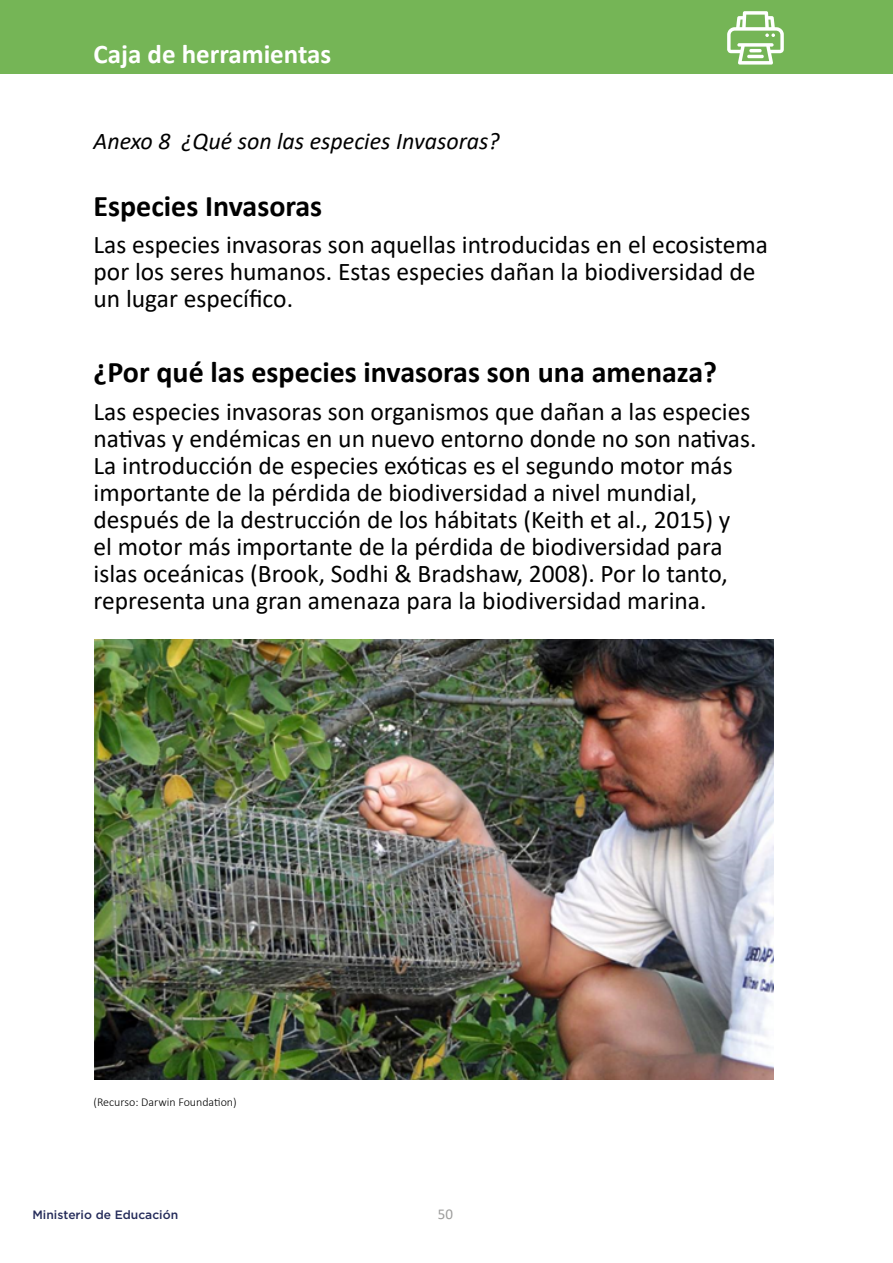
<style>
.page{position:relative;width:893px;height:1263px;background:#fff}
.page>*{position:absolute;margin:0;border:0;box-sizing:border-box;transform-origin:0 0}
.t1{font:700 30px "Calibri";color:#000}
.t2{font:700 27px "Calibri";color:#fff}
.t3{font:25.5px/27px "Calibri";color:#000}
.t4{font:italic 24px "Calibri";color:#000}
.t5{font:15px "Calibri";color:#9d9d9c}
.t6{font:500 12.15px "Gotham";color:#242b5a}
.t7{font:300 12px "Calibri";color:#000}
</style>
<div class="page">
<div style="left:0;top:0;width:893px;height:74px;background:#75b556"></div>
<svg style="left:727px;top:11px;width:57px;height:54px"></svg>
<img style="left:94px;top:639px;width:680px;height:440px">
<p class="t2" style="left:94px;top:35px;width:239px">Caja de herramientas</p>
<p class="t4" style="left:94px;top:125px;width:408px">Anexo 8 ¿Qué son las especies Invasoras?</p>
<p class="t1" style="left:94px;top:184px;width:230px">Especies Invasoras</p>
<p class="t3" style="left:94px;top:230px;width:676px">Las especies invasoras son aquellas introducidas en el ecosistema por los seres humanos. Estas especies dañan la biodiversidad de un lugar específico.</p>
<p class="t1" style="left:94px;top:351px;width:625px">¿Por qué las especies invasoras son una amenaza?</p>
<p class="t3" style="left:94px;top:397px;width:664px">Las especies invasoras son organismos que dañan a las especies nativas y endémicas en un nuevo entorno donde no son nativas.<br>La introducción de especies exóticas es el segundo motor más importante de la pérdida de biodiversidad a nivel mundial, después de la destrucción de los hábitats (Keith et al., 2015) y<br>el motor más importante de la pérdida de biodiversidad para islas oceánicas (Brook, Sodhi &amp; Bradshaw, 2008). Por lo tanto, representa una gran amenaza para la biodiversidad marina.</p>
<p class="t7" style="left:94px;top:1095px;width:145px">(Recurso: Darwin Foundation)</p>
<p class="t6" style="left:32px;top:1207px;width:147px">Ministerio de Educación</p>
<p class="t5" style="left:438px;top:1203px;width:17px">50</p>
</div>
